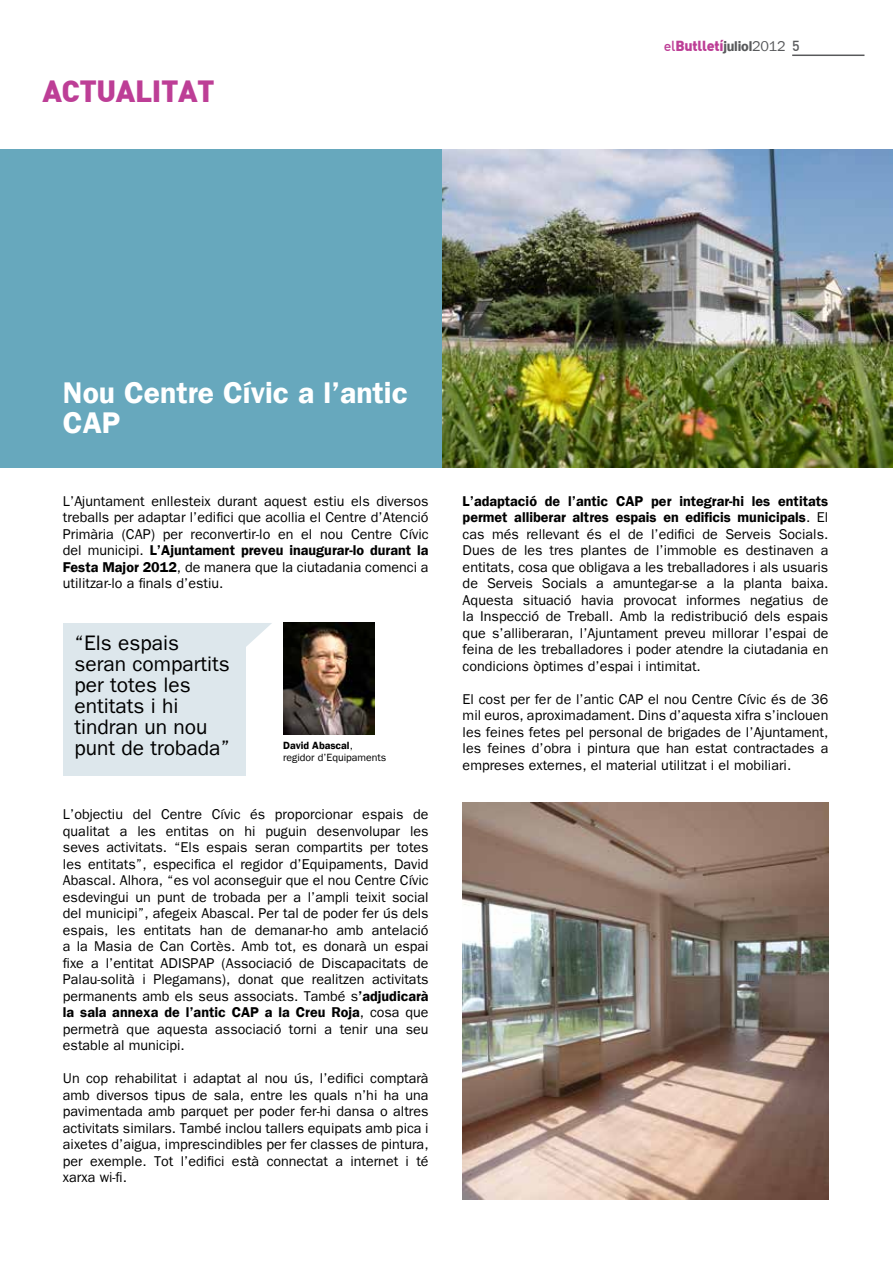
<style>
.page{position:relative;width:893px;height:1263px;background:#fff}
.page>*{position:absolute;margin:0;border:0;box-sizing:border-box;transform-origin:0 0}
.t1{font:600 30px/30px "Franklin Gothic";color:#fff}
.t2{font:900 30px "DIN";letter-spacing:-.015em;color:#bd3e96}
.t3{font:21px/21px "Franklin Gothic";color:#000}
.t4{font:14.25px/16.5px "Franklin Gothic";color:#000;text-align:justify}
.t5{font:900 14.25px "DIN";letter-spacing:-.015em;color:#bd3e96}
.t6{font:10.5px/12.6px "Franklin Gothic";color:#000}
.s1{font-weight:500}
.s2{font-family:"Franklin Gothic";font-weight:600;color:#58595b}
.s3{font-family:"Franklin Gothic";font-weight:400;color:#58595b}
.s4{font-weight:500;color:#58595b}
.s5{font-weight:600}
</style>
<div class="page">
<hr style="left:792px;top:55px;width:72px;height:1px;background:#58595b">
<img style="left:463px;top:803px;width:365px;height:396px">
<div style="left:63px;top:623px;width:183px;height:152px;background:#dde7ec"></div>
<img style="left:283px;top:623px;width:91px;height:112px">
<svg style="left:246px;top:623px;width:26px;height:24px"></svg>
<div style="left:0;top:149px;width:893px;height:319px;background:#67a8bd"></div>
<img style="left:442px;top:150px;width:450px;height:317px">
<h1 class="t2" style="left:43px;top:71px;width:174px">ACTUALITAT</h1>
<p class="t5" style="left:664px;top:36px;width:138px"><span class="s1">el</span>Butlletí<span class="s2">juliol</span><span class="s3">2012</span> <span class="s4">5</span></p>
<h1 class="t1" style="left:63px;top:378px;width:346px">Nou Centre Cívic a l’antic<br>CAP</h1>
<p class="t4" style="left:63px;top:493px;width:367px">L’Ajuntament enllesteix durant aquest estiu els diversos treballs per adaptar l’edifici que acollia el Centre d’Atenció Primària (CAP) per reconvertir-lo en el nou Centre Cívic del municipi. <span class="s5">L’Ajuntament preveu inaugurar-lo durant la Festa Major 2012</span>, de manera que la ciutadania comenci a utilitzar-lo a finals d’estiu.</p>
<h2 class="t3" style="left:74px;top:633px;width:157px">“Els espais seran compartits per totes les entitats i hi tindran un nou punt de trobada”</h2>
<p class="t6" style="left:283px;top:739px;width:105px"><span class="s5">David Abascal</span>, regidor d’Equipaments</p>
<p class="t4" style="left:63px;top:806px;width:367px">L’objectiu del Centre Cívic és proporcionar espais de qualitat a les entitas on hi puguin desenvolupar les seves activitats. “Els espais seran compartits per totes les entitats”, especifica el regidor d’Equipaments, David Abascal. Alhora, “es vol aconseguir que el nou Centre Cívic esdevingui un punt de trobada per a l’ampli teixit social del municipi”, afegeix Abascal. Per tal de poder fer ús dels espais, les entitats han de demanar-ho amb antelació a la Masia de Can Cortès. Amb tot, es donarà un espai fixe a l’entitat ADISPAP (Associació de Discapacitats de Palau-solità i Plegamans), donat que realitzen activitats permanents amb els seus associats. També s<span class="s5">’adjudicarà la sala annexa de l’antic CAP a la Creu Roja</span>, cosa que permetrà que aquesta associació torni a tenir una seu estable al municipi.</p>
<p class="t4" style="left:63px;top:1070px;width:367px">Un cop rehabilitat i adaptat al nou ús, l’edifici comptarà amb diversos tipus de sala, entre les quals n’hi ha una pavimentada amb parquet per poder fer-hi dansa o altres activitats similars. També inclou tallers equipats amb pica i aixetes d’aigua, imprescindibles per fer classes de pintura, per exemple. Tot l’edifici està connectat a internet i té xarxa wi-fi.</p>
<p class="t4" style="left:463px;top:493px;width:367px"><span class="s5">L’adaptació de l’antic CAP per integrar-hi les entitats permet alliberar altres espais en edificis municipals</span>. El cas més rellevant és el de l’edifici de Serveis Socials.<br>Dues de les tres plantes de l’immoble es destinaven a entitats, cosa que obligava a les treballadores i als usuaris de Serveis Socials a amuntegar-se a la planta baixa.<br>Aquesta situació havia provocat informes negatius de la Inspecció de Treball. Amb la redistribució dels espais que s’alliberaran, l’Ajuntament preveu millorar l’espai de feina de les treballadores i poder atendre la ciutadania en condicions òptimes d’espai i intimitat.</p>
<p class="t4" style="left:463px;top:691px;width:367px">El cost per fer de l’antic CAP el nou Centre Cívic és de 36 mil euros, aproximadament. Dins d’aquesta xifra s’inclouen les feines fetes pel personal de brigades de l’Ajuntament, les feines d’obra i pintura que han estat contractades a empreses externes, el material utilitzat i el mobiliari.</p>
</div>
